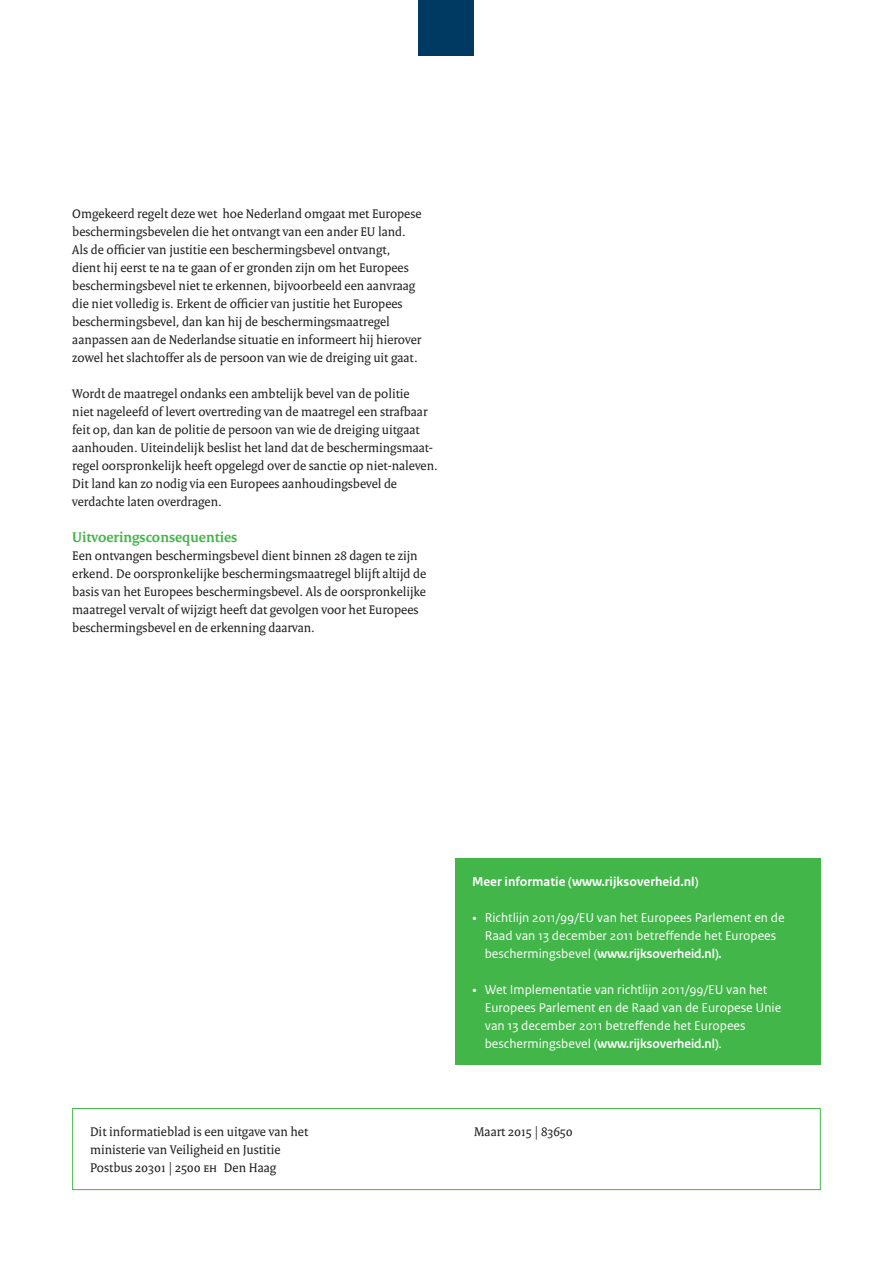
<style>
.page{position:relative;width:893px;height:1263px;background:#fff}
.page>*{position:absolute;margin:0;border:0;box-sizing:border-box;transform-origin:0 0}
.t1{font:700 15px "Rijksoverheid Serif";color:#42b649}
.t2{font:13.5px/18px "Rijksoverheid Serif";color:#231f20}
.t3{font:13.5px/18px "Rijksoverheid Sans Text";color:#fff;text-align:center}
.t4{font:700 13.5px "Rijksoverheid Sans Heading";color:#fff}
.t5{font:700 13.5px "Rijksoverheid Sans Text";color:#fff}
.s1{font-family:"Rijksoverheid Serif"}
.s2{font-family:"Rijksoverheid Sans Text";font-weight:400}
</style>
<div class="page">
<div style="left:72px;top:1108px;width:749px;height:82px;border:1px solid #42b649"></div>
<div style="left:455px;top:858px;width:366px;height:207px;background:#42b649"></div>
<div style="left:419px;top:0;width:55px;height:55px;background:#003a62"></div>
<p class="t2" style="left:72px;top:204px;width:351px">Omgekeerd regelt deze wet hoe Nederland omgaat met Europese beschermingsbevelen die het ontvangt van een ander EU land.<br>Als de officier van justitie een beschermingsbevel ontvangt, dient hij eerst te na te gaan of er gronden zijn om het Europees beschermingsbevel niet te erkennen, bijvoorbeeld een aanvraag die niet volledig is. Erkent de officier van justitie het Europees beschermingsbevel, dan kan hij de beschermingsmaatregel aanpassen aan de Nederlandse situatie en informeert hij hierover zowel het slachtoffer als de persoon van wie de dreiging uit gaat.</p>
<p class="t2" style="left:72px;top:384px;width:367px">Wordt de maatregel ondanks een ambtelijk bevel van de politie<br>niet nageleefd of levert overtreding van de maatregel een strafbaar feit op, dan kan de politie de persoon van wie de dreiging uitgaat aanhouden. Uiteindelijk beslist het land dat de beschermingsmaat&shy;regel oorspronkelijk heeft opgelegd over de sanctie op niet-naleven.<br>Dit land kan zo nodig via een Europees aanhoudingsbevel de verdachte laten overdragen.</p>
<p class="t1" style="left:72px;top:528px;width:167px">Uitvoeringsconsequenties</p>
<p class="t2" style="left:72px;top:546px;width:355px">Een ontvangen beschermingsbevel dient binnen 28 dagen te zijn erkend. De oorspronkelijke beschermingsmaatregel blijft altijd de basis van het Europees beschermingsbevel. Als de oorspronkelijke maatregel vervalt of wijzigt heeft dat gevolgen voor het Europees beschermingsbevel en de erkenning daarvan.</p>
<p class="t5" style="left:472px;top:874px;width:228px">Meer informatie (www.rijksoverheid.nl)</p>
<p class="t3" style="left:472px;top:908px;width:314px"><span class="s1">•</span> Richtlijn 2011/99/EU van het Europees Parlement en de<br>Raad van 13 december 2011 betreffende het Europees</p>
<p class="t4" style="left:485px;top:946px;width:238px"><span class="s2">beschermingsbevel (</span>www.rijksoverheid.nl).</p>
<p class="t3" style="left:485px;top:980px;width:298px;text-align:left;text-indent:-13px"><span class="s1">•</span> Wet Implementatie van richtlijn 2011/99/EU van het<br>Europees Parlement en de Raad van de Europese Unie van 13 december 2011 betreffende het Europees</p>
<p class="t4" style="left:485px;top:1036px;width:239px"><span class="s2">beschermingsbevel (</span>www.rijksoverheid.nl)<span class="s2">.</span></p>
<p class="t2" style="left:90px;top:1122px;width:220px">Dit informatieblad is een uitgave van het ministerie van Veiligheid en Justitie<br>Postbus 20301 | 2500 eh Den Haag</p>
<p class="t2" style="left:474px;top:1122px;width:100px">Maart 2015 | 83650</p>
</div>
